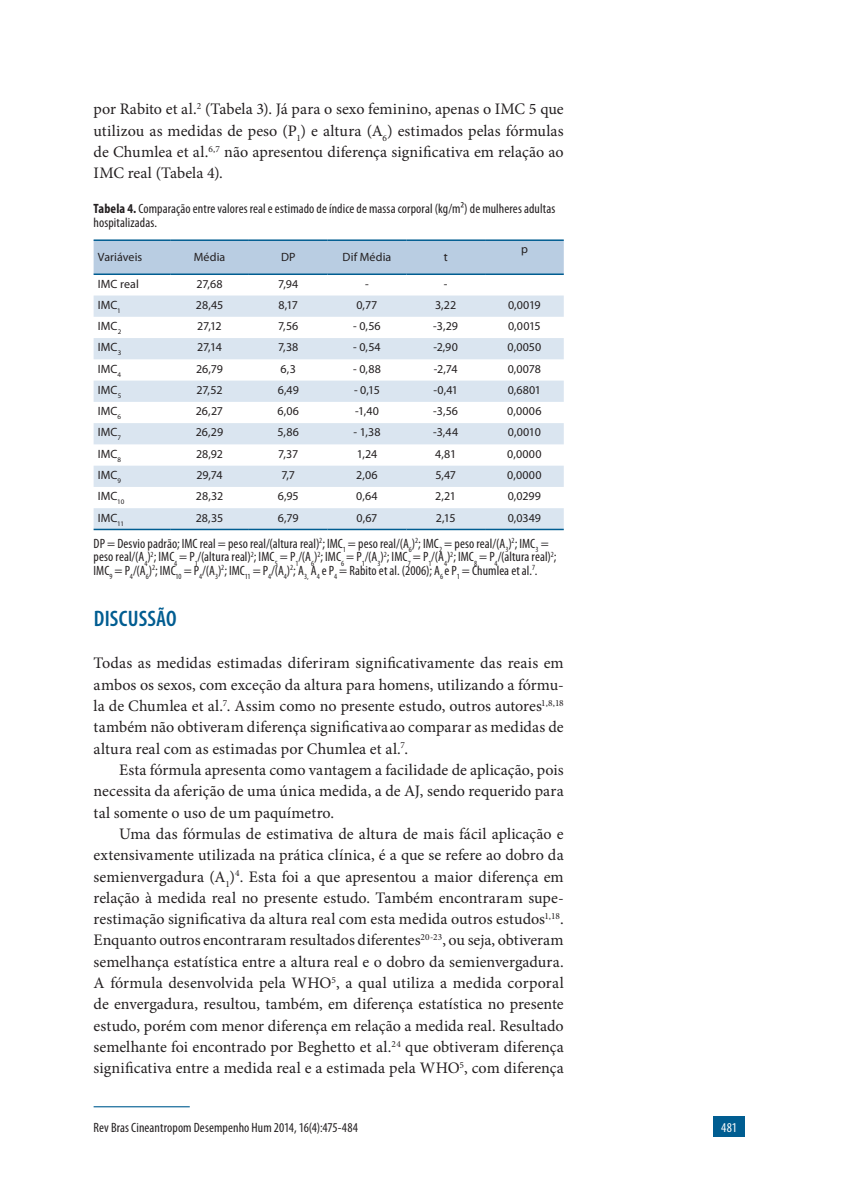
<style>
.page{position:relative;width:851px;height:1191px;background:#fff}
.page>*{position:absolute;margin:0;border:0;box-sizing:border-box;transform-origin:0 0}
.t1{font:600 condensed 22.5px "Myriad Pro";letter-spacing:.01em;color:#005d91}
.t2{font:16.05px/21.3px "Minion Pro";letter-spacing:.005em;color:#231f20;text-align:justify}
.t3{font:condensed 13.5px/13.5px "Myriad Pro";letter-spacing:.005em;color:#231f20}
.t4{font:condensed 13.5px "Myriad Pro";color:#fff}
.t5{font:12px "Myriad Pro";letter-spacing:.005em;color:#231f20}
.s1{font-weight:700}
</style>
<div class="page">
<hr style="left:94px;top:1106px;width:96px;height:1px;background:#005d91">
<div style="left:713px;top:1116px;width:31px;height:20px;background:#005d91"></div>
<div style="left:94px;top:241px;width:469px;height:32px;background:#b9cde2"></div>
<svg style="left:94px;top:295px;width:469px;height:234px;fill:#dae5f0"></svg>
<hr style="left:94px;top:239px;width:76px;height:2px;background:#005d91">
<hr style="left:170px;top:239px;width:79px;height:2px;background:#005d91">
<hr style="left:249px;top:239px;width:78px;height:2px;background:#005d91">
<hr style="left:327px;top:239px;width:79px;height:2px;background:#005d91">
<hr style="left:406px;top:239px;width:79px;height:2px;background:#005d91">
<hr style="left:485px;top:239px;width:78px;height:2px;background:#005d91">
<hr style="left:94px;top:273px;width:76px;height:2px;background:#005d91">
<hr style="left:170px;top:273px;width:79px;height:2px;background:#005d91">
<hr style="left:249px;top:273px;width:78px;height:2px;background:#005d91">
<hr style="left:327px;top:273px;width:79px;height:2px;background:#005d91">
<hr style="left:406px;top:273px;width:79px;height:2px;background:#005d91">
<hr style="left:485px;top:273px;width:78px;height:2px;background:#005d91">
<hr style="left:94px;top:529px;width:76px;height:1px;background:#005d91">
<hr style="left:170px;top:529px;width:79px;height:1px;background:#005d91">
<hr style="left:249px;top:529px;width:78px;height:1px;background:#005d91">
<hr style="left:327px;top:529px;width:79px;height:1px;background:#005d91">
<hr style="left:406px;top:529px;width:79px;height:1px;background:#005d91">
<hr style="left:485px;top:529px;width:78px;height:1px;background:#005d91">
<p class="t2" style="left:94px;top:99px;width:471px">por Rabito et al.<sup>2</sup> (Tabela 3). Já para o sexo feminino, apenas o IMC 5 que utilizou as medidas de peso (P<sub>1</sub>) e altura (A<sub>6</sub>) estimados pelas fórmulas de Chumlea et al.<sup>6,7</sup> não apresentou diferença significativa em relação ao IMC real (Tabela 4).</p>
<p class="t3" style="left:94px;top:202px;width:463px"><span class="s1">Tabela 4.</span> Comparação entre valores real e estimado de índice de massa corporal (kg/m²) de mulheres adultas hospitalizadas.</p>
<p class="t5" style="left:98px;top:249px;width:46px">Variáveis</p>
<p class="t5" style="left:194px;top:249px;width:33px">Média</p>
<p class="t5" style="left:281px;top:249px;width:16px">DP</p>
<p class="t5" style="left:342px;top:249px;width:50px">Dif Média</p>
<p class="t5" style="left:443px;top:249px;width:5px">t</p>
<p class="t5" style="left:521px;top:242px;width:8px">p</p>
<p class="t5" style="left:98px;top:276px;width:43px">IMC real</p>
<p class="t5" style="left:196px;top:276px;width:28px">27,68</p>
<p class="t5" style="left:278px;top:276px;width:21px">7,94</p>
<p class="t5" style="left:365px;top:276px;width:5px">-</p>
<p class="t5" style="left:444px;top:276px;width:5px">-</p>
<p class="t5" style="left:98px;top:297px;width:24px">IMC<sub>1</sub></p>
<p class="t5" style="left:196px;top:297px;width:29px">28,45</p>
<p class="t5" style="left:278px;top:297px;width:21px">8,17</p>
<p class="t5" style="left:356px;top:297px;width:22px">0,77</p>
<p class="t5" style="left:435px;top:297px;width:23px">3,22</p>
<p class="t5" style="left:508px;top:297px;width:34px">0,0019</p>
<p class="t5" style="left:98px;top:319px;width:25px">IMC<sub>2</sub></p>
<p class="t5" style="left:197px;top:319px;width:26px">27,12</p>
<p class="t5" style="left:278px;top:319px;width:22px">7,56</p>
<p class="t5" style="left:353px;top:319px;width:29px">- 0,56</p>
<p class="t5" style="left:433px;top:319px;width:26px">-3,29</p>
<p class="t5" style="left:508px;top:319px;width:34px">0,0015</p>
<p class="t5" style="left:98px;top:340px;width:25px">IMC<sub>3</sub></p>
<p class="t5" style="left:197px;top:340px;width:26px">27,14</p>
<p class="t5" style="left:278px;top:340px;width:22px">7,38</p>
<p class="t5" style="left:353px;top:340px;width:29px">- 0,54</p>
<p class="t5" style="left:433px;top:340px;width:26px">-2,90</p>
<p class="t5" style="left:507px;top:340px;width:35px">0,0050</p>
<p class="t5" style="left:98px;top:361px;width:25px">IMC<sub>4</sub></p>
<p class="t5" style="left:196px;top:361px;width:28px">26,79</p>
<p class="t5" style="left:280px;top:361px;width:17px">6,3</p>
<p class="t5" style="left:353px;top:361px;width:29px">- 0,88</p>
<p class="t5" style="left:434px;top:361px;width:25px">-2,74</p>
<p class="t5" style="left:507px;top:361px;width:35px">0,0078</p>
<p class="t5" style="left:98px;top:382px;width:25px">IMC<sub>5</sub></p>
<p class="t5" style="left:196px;top:382px;width:27px">27,52</p>
<p class="t5" style="left:278px;top:382px;width:23px">6,49</p>
<p class="t5" style="left:354px;top:382px;width:27px">- 0,15</p>
<p class="t5" style="left:433px;top:382px;width:26px">-0,41</p>
<p class="t5" style="left:507px;top:382px;width:35px">0,6801</p>
<p class="t5" style="left:98px;top:404px;width:25px">IMC<sub>6</sub></p>
<p class="t5" style="left:196px;top:404px;width:29px">26,27</p>
<p class="t5" style="left:277px;top:404px;width:23px">6,06</p>
<p class="t5" style="left:355px;top:404px;width:25px">-1,40</p>
<p class="t5" style="left:433px;top:404px;width:26px">-3,56</p>
<p class="t5" style="left:507px;top:404px;width:36px">0,0006</p>
<p class="t5" style="left:98px;top:425px;width:25px">IMC<sub>7</sub></p>
<p class="t5" style="left:196px;top:425px;width:29px">26,29</p>
<p class="t5" style="left:277px;top:425px;width:23px">5,86</p>
<p class="t5" style="left:353px;top:425px;width:29px">- 1,38</p>
<p class="t5" style="left:433px;top:425px;width:27px">-3,44</p>
<p class="t5" style="left:508px;top:425px;width:34px">0,0010</p>
<p class="t5" style="left:98px;top:446px;width:25px">IMC<sub>8</sub></p>
<p class="t5" style="left:196px;top:446px;width:28px">28,92</p>
<p class="t5" style="left:278px;top:446px;width:21px">7,37</p>
<p class="t5" style="left:356px;top:446px;width:22px">1,24</p>
<p class="t5" style="left:435px;top:446px;width:22px">4,81</p>
<p class="t5" style="left:507px;top:446px;width:36px">0,0000</p>
<p class="t5" style="left:98px;top:467px;width:25px">IMC<sub>9</sub></p>
<p class="t5" style="left:196px;top:467px;width:28px">29,74</p>
<p class="t5" style="left:281px;top:467px;width:15px">7,7</p>
<p class="t5" style="left:356px;top:467px;width:23px">2,06</p>
<p class="t5" style="left:435px;top:467px;width:22px">5,47</p>
<p class="t5" style="left:507px;top:467px;width:36px">0,0000</p>
<p class="t5" style="left:98px;top:489px;width:28px">IMC<sub>10</sub></p>
<p class="t5" style="left:196px;top:489px;width:29px">28,32</p>
<p class="t5" style="left:278px;top:489px;width:22px">6,95</p>
<p class="t5" style="left:356px;top:489px;width:23px">0,64</p>
<p class="t5" style="left:435px;top:489px;width:22px">2,21</p>
<p class="t5" style="left:507px;top:489px;width:35px">0,0299</p>
<p class="t5" style="left:98px;top:511px;width:28px">IMC<sub>11</sub></p>
<p class="t5" style="left:196px;top:511px;width:29px">28,35</p>
<p class="t5" style="left:278px;top:511px;width:22px">6,79</p>
<p class="t5" style="left:356px;top:511px;width:22px">0,67</p>
<p class="t5" style="left:436px;top:511px;width:21px">2,15</p>
<p class="t5" style="left:507px;top:511px;width:35px">0,0349</p>
<p class="t3" style="left:94px;top:536px;width:464px">DP = Desvio padrão; IMC real = peso real/(altura real)<sup>2</sup>; IMC<sub>1</sub> = peso real/(A<sub>6</sub>)<sup>2</sup>; IMC<sub>2</sub> = peso real/(A<sub>3</sub>)<sup>2</sup>; IMC<sub>3</sub> = peso real/(A<sub>4</sub>)<sup>2</sup>; IMC<sub>4</sub> = P<sub>1</sub>/(altura real)<sup>2</sup>; IMC<sub>5</sub> = P<sub>1</sub>/(A<sub>6</sub>)<sup>2</sup>; IMC<sub>6</sub> = P<sub>1</sub>/(A<sub>3</sub>)<sup>2</sup>; IMC<sub>7</sub> = P<sub>1</sub>/(A<sub>4</sub>)<sup>2</sup>; IMC<sub>8</sub> = P<sub>4</sub>/(altura real)<sup>2</sup>;<br>IMC<sub>9</sub> = P<sub>4</sub>/(A<sub>6</sub>)<sup>2</sup>; IMC<sub>10</sub> = P<sub>4</sub>/(A<sub>3</sub>)<sup>2</sup>; IMC<sub>11</sub> = P<sub>4</sub>/(A<sub>4</sub>)<sup>2</sup>; A<sub>3,</sub> A<sub>4</sub> e P<sub>4</sub> = Rabito et al. (2006); A<sub>6</sub> e P<sub>1</sub> = Chumlea et al.<sup>7</sup>.</p>
<h1 class="t1" style="left:94px;top:604px;width:84px">DISCUSSÃO</h1>
<p class="t2" style="left:94px;top:653px;width:471px">Todas as medidas estimadas diferiram significativamente das reais em ambos os sexos, com exceção da altura para homens, utilizando a fórmu&shy;la de Chumlea et al.<sup>7</sup>. Assim como no presente estudo, outros autores<sup>1,8,18 </sup>também não obtiveram diferença significativa ao comparar as medidas de altura real com as estimadas por Chumlea et al.<sup>7</sup>.</p>
<p class="t2" style="left:94px;top:759px;width:471px;text-indent:26px">Esta fórmula apresenta como vantagem a facilidade de aplicação, pois necessita da aferição de uma única medida, a de AJ, sendo requerido para tal somente o uso de um paquímetro.</p>
<p class="t2" style="left:94px;top:823px;width:471px;text-indent:26px">Uma das fórmulas de estimativa de altura de mais fácil aplicação e extensivamente utilizada na prática clínica, é a que se refere ao dobro da semienvergadura (A<sub>1</sub>)<sup>4</sup>. Esta foi a que apresentou a maior diferença em relação à medida real no presente estudo. Também encontraram supe&shy;restimação significativa da altura real com esta medida outros estudos<sup>1,18</sup>.<br>Enquanto outros encontraram resultados diferentes<sup>20-23</sup>, ou seja, obtiveram semelhança estatística entre a altura real e o dobro da semienvergadura.<br>A fórmula desenvolvida pela WHO<sup>5</sup>, a qual utiliza a medida corporal de envergadura, resultou, também, em diferença estatística no presente estudo, porém com menor diferença em relação a medida real. Resultado semelhante foi encontrado por Beghetto et al.<sup>24</sup> que obtiveram diferença significativa entre a medida real e a estimada pela WHO<sup>5</sup>, com diferença</p>
<p class="t3" style="left:94px;top:1120px;width:266px">Rev Bras Cineantropom Desempenho Hum 2014, 16(4):475-484</p>
<p class="t4" style="left:721px;top:1119px;width:17px">481</p>
</div>
